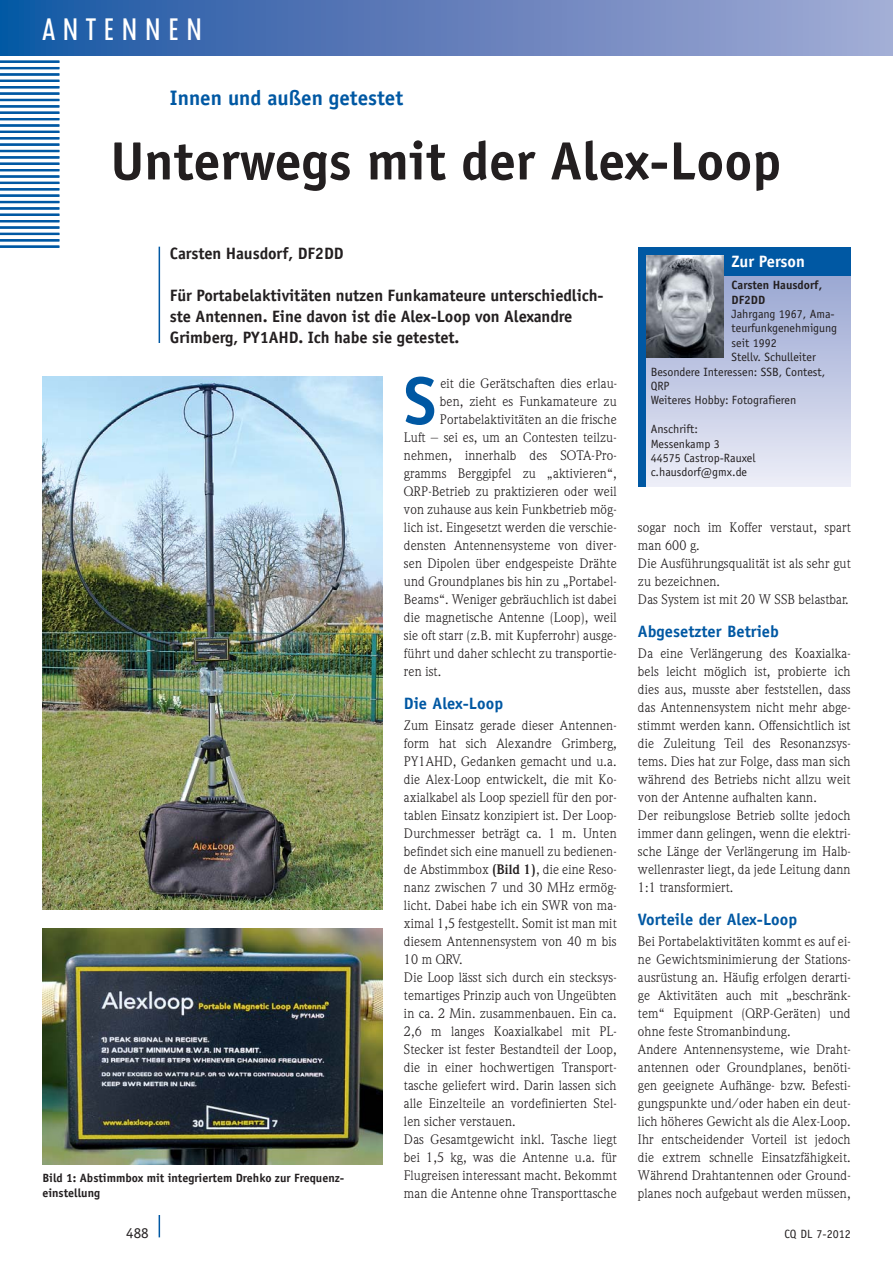
<style>
.page{position:relative;width:893px;height:1263px;background:#fff}
.page>*{position:absolute;margin:0;border:0;box-sizing:border-box;transform-origin:0 0}
.t1{font:700 67.35px "Officina Sans";color:#0058a3}
.t2{font:700 54px "Officina Sans";color:#231f20}
.t3{font:condensed 30px "Limerick";letter-spacing:.26em;color:#fff}
.t4{font:700 21px "Officina Sans";color:#0058a3}
.t5{font:700 16.5px/21px "Officina Sans";letter-spacing:-.005em;color:#231f20}
.t6{font:700 16.5px "Officina Sans";color:#0058a3}
.t7{font:700 16.5px "Officina Sans";color:#fff}
.t8{font:15px "Officina Sans";color:#231f20}
.t9{font:13.5px/18px "Weidemann";letter-spacing:.01em;color:#231f20}
.t10{font:12px/14.4px "Officina Sans";color:#231f20}
.t11{font:700 12px/14.4px "Officina Sans";color:#231f20}
.s1{font-family:"Courier New"}
.s2{font-weight:700}
</style>
<div class="page">
<hr style="left:159px;top:247px;width:1px;height:990px;background:#0058a3">
<svg style="left:0;top:0;width:892px;height:55px;background:#5e7fbb"></svg>
<hr style="left:0;top:61px;width:59px;height:2px;background:#0058a3">
<hr style="left:0;top:67px;width:59px;height:2px;background:#0058a3">
<hr style="left:0;top:73px;width:59px;height:3px;background:#0058a3">
<hr style="left:0;top:80px;width:59px;height:2px;background:#0058a3">
<hr style="left:0;top:86px;width:59px;height:2px;background:#0058a3">
<hr style="left:0;top:92px;width:59px;height:3px;background:#0058a3">
<hr style="left:0;top:99px;width:59px;height:2px;background:#0058a3">
<hr style="left:0;top:105px;width:59px;height:2px;background:#0058a3">
<hr style="left:0;top:112px;width:59px;height:2px;background:#0058a3">
<hr style="left:0;top:118px;width:59px;height:2px;background:#0058a3">
<hr style="left:0;top:124px;width:59px;height:3px;background:#0058a3">
<hr style="left:0;top:131px;width:59px;height:2px;background:#0058a3">
<hr style="left:0;top:137px;width:59px;height:2px;background:#0058a3">
<hr style="left:0;top:144px;width:59px;height:2px;background:#0058a3">
<hr style="left:0;top:150px;width:59px;height:2px;background:#0058a3">
<hr style="left:0;top:156px;width:59px;height:3px;background:#0058a3">
<hr style="left:0;top:163px;width:59px;height:2px;background:#0058a3">
<hr style="left:0;top:169px;width:59px;height:2px;background:#0058a3">
<hr style="left:0;top:175px;width:59px;height:3px;background:#0058a3">
<hr style="left:0;top:182px;width:59px;height:2px;background:#0058a3">
<hr style="left:0;top:188px;width:59px;height:2px;background:#0058a3">
<hr style="left:0;top:195px;width:59px;height:2px;background:#0058a3">
<hr style="left:0;top:201px;width:59px;height:2px;background:#0058a3">
<hr style="left:0;top:207px;width:59px;height:3px;background:#0058a3">
<hr style="left:0;top:214px;width:59px;height:2px;background:#0058a3">
<hr style="left:0;top:220px;width:59px;height:2px;background:#0058a3">
<hr style="left:0;top:226px;width:59px;height:3px;background:#0058a3">
<hr style="left:0;top:233px;width:59px;height:2px;background:#0058a3">
<hr style="left:0;top:239px;width:59px;height:2px;background:#0058a3">
<hr style="left:0;top:246px;width:59px;height:2px;background:#0058a3">
<div style="left:638px;top:247px;width:212px;height:239px;background:#0058a3"></div>
<div style="left:646px;top:276px;width:204px;height:210px;background:linear-gradient(to bottom,#99a7d2,#ebecf7)"></div>
<img style="left:646px;top:255px;width:77px;height:102px">
<div style="left:155px;top:343px;width:8px;height:872px;background:#fff"></div>
<img style="left:42px;top:929px;width:340px;height:236px">
<img style="left:42px;top:377px;width:340px;height:532px">
<h3 class="t3" style="left:42px;top:19px;width:161px">ANTENNEN</h3>
<h3 class="t4" style="left:170px;top:89px;width:235px">Innen und außen getestet</h3>
<h2 class="t2" style="left:110px;top:140px;width:672px">Unterwegs mit der Alex-Loop</h2>
<p class="t5" style="left:170px;top:244px;width:175px">Carsten Hausdorf, DF2DD</p>
<p class="t5" style="left:170px;top:286px;width:435px">Für Portabelaktivitäten nutzen Funkamateure unterschiedlich&shy;ste Antennen. Eine davon ist die Alex-Loop von Alexandre<br>Grimberg, PY1AHD. Ich habe sie getestet.</p>
<p class="t11" style="left:42px;top:1172px;width:303px">Bild 1: Abstimmbox mit integriertem Drehko zur Frequenz&shy;einstellung</p>
<h1 class="t1" style="left:404px;top:375px;width:34px">S</h1>
<p class="t9" style="left:440px;top:375px;width:178px">eit die Gerätschaften dies erlau-</p>
<p class="t9" style="left:440px;top:393px;width:178px">ben, zieht es Funkamateure zu</p>
<p class="t9" style="left:440px;top:411px;width:178px">Portabelaktivitäten an die frische</p>
<p class="t9" style="left:404px;top:429px;width:214px">Luft <span class="s1">―</span> sei es, um an Contesten teilzu-</p>
<p class="t9" style="left:404px;top:447px;width:214px">nehmen, innerhalb des SOTA-Pro-</p>
<p class="t9" style="left:404px;top:465px;width:214px">gramms Berggipfel zu „aktivieren“,</p>
<p class="t9" style="left:404px;top:483px;width:214px">QRP-Betrieb zu praktizieren oder weil</p>
<p class="t9" style="left:404px;top:501px;width:214px">von zuhause aus kein Funkbetrieb mög-</p>
<p class="t9" style="left:404px;top:519px;width:214px">lich ist. Eingesetzt werden die verschie-</p>
<p class="t9" style="left:404px;top:537px;width:214px">densten Antennensysteme von diver-</p>
<p class="t9" style="left:404px;top:555px;width:214px">sen Dipolen über endgespeiste Drähte</p>
<p class="t9" style="left:404px;top:573px;width:214px">und Groundplanes bis hin zu „Portabel-</p>
<p class="t9" style="left:404px;top:591px;width:214px">Beams“. Weniger gebräuchlich ist dabei</p>
<p class="t9" style="left:404px;top:609px;width:214px">die magnetische Antenne (Loop), weil</p>
<p class="t9" style="left:404px;top:627px;width:214px">sie oft starr (z.B. mit Kupferrohr) ausge-</p>
<p class="t9" style="left:404px;top:645px;width:214px">führt und daher schlecht zu transportie-</p>
<p class="t9" style="left:404px;top:663px;width:39px">ren ist.</p>
<p class="t6" style="left:404px;top:697px;width:101px">Die Alex-Loop</p>
<p class="t9" style="left:404px;top:717px;width:214px">Zum Einsatz gerade dieser Antennen&shy;form hat sich Alexandre Grimberg, PY1AHD, Gedanken gemacht und u.a. die Alex-Loop entwickelt, die mit Ko&shy;axialkabel als Loop speziell für den por&shy;tablen Einsatz konzipiert ist. Der Loop-Durchmesser beträgt ca. 1 m. Unten befindet sich eine manuell zu bedienen&shy;de Abstimmbox <span class="s2">(Bild 1)</span>, die eine Reso&shy;nanz zwischen 7 und 30 MHz ermög&shy;licht. Dabei habe ich ein SWR von ma&shy;ximal 1,5 festgestellt. Somit ist man mit diesem Antennensystem von 40 m bis 10 m QRV.<br>Die Loop lässt sich durch ein stecksys - temartiges Prinzip auch von Ungeübten in ca. 2 Min. zusammenbauen. Ein ca.<br>2,6 m langes Koaxialkabel mit PL-Stecker ist fester Bestandteil der Loop, die in einer hochwertigen Transport - tasche geliefert wird. Darin lassen sich alle Einzelteile an vordefinierten Stel&shy;len sicher verstauen.<br>Das Gesamtgewicht inkl. Tasche liegt bei 1,5 kg, was die Antenne u.a. für Flugreisen interessant macht. Bekommt man die Antenne ohne Transporttasche</p>
<p class="t7" style="left:731px;top:255px;width:75px">Zur Person</p>
<p class="t11" style="left:731px;top:279px;width:92px">Carsten Hausdorf,<br>DF2DD</p>
<p class="t10" style="left:731px;top:308px;width:105px">Jahrgang 1967, Ama-</p>
<p class="t10" style="left:731px;top:322px;width:107px">teurfunkgenehmigung</p>
<p class="t10" style="left:731px;top:336px;width:47px">seit 1992</p>
<p class="t10" style="left:731px;top:351px;width:86px">Stellv. Schulleiter</p>
<p class="t10" style="left:650px;top:365px;width:176px">Besondere Interessen: SSB, Contest,</p>
<p class="t10" style="left:650px;top:380px;width:20px">QRP</p>
<p class="t10" style="left:650px;top:394px;width:147px">Weiteres Hobby: Fotografieren</p>
<p class="t10" style="left:650px;top:423px;width:106px">Anschrift:<br>Messenkamp 3<br>44575 Castrop-Rauxel c.hausdorf@gmx.de</p>
<p class="t9" style="left:638px;top:519px;width:214px">sogar noch im Koffer verstaut, spart man 600 g.<br>Die Ausführungsqualität ist als sehr gut zu bezeichnen.<br>Das System ist mit 20 W SSB belastbar.</p>
<p class="t6" style="left:638px;top:625px;width:143px">Abgesetzter Betrieb</p>
<p class="t9" style="left:638px;top:645px;width:214px">Da eine Verlängerung des Koaxialka&shy;bels leicht möglich ist, probierte ich dies aus, musste aber feststellen, dass das Antennensystem nicht mehr abge&shy;stimmt werden kann. Offensichtlich ist die Zuleitung Teil des Resonanzsys - tems. Dies hat zur Folge, dass man sich während des Betriebs nicht allzu weit von der Antenne aufhalten kann.<br>Der reibungslose Betrieb sollte jedoch immer dann gelingen, wenn die elektri&shy;sche Länge der Verlängerung im Halb&shy;wellenraster liegt, da jede Leitung dann 1:1 transformiert.</p>
<p class="t6" style="left:638px;top:913px;width:161px">Vorteile der Alex-Loop</p>
<p class="t9" style="left:638px;top:933px;width:214px">Bei Portabelaktivitäten kommt es auf ei&shy;ne Gewichtsminimierung der Stations&shy;ausrüstung an. Häufig erfolgen derarti&shy;ge Aktivitäten auch mit „beschränk&shy;tem“ Equipment (QRP-Geräten) und ohne feste Stromanbindung.<br>Andere Antennensysteme, wie Draht - antennen oder Groundplanes, benöti&shy;gen geeignete Aufhänge- bzw. Befesti&shy;gungspunkte und/oder haben ein deut&shy;lich höheres Gewicht als die Alex-Loop.<br>Ihr entscheidender Vorteil ist jedoch die extrem schnelle Einsatzfähigkeit.<br>Während Drahtantennen oder Ground&shy;planes noch aufgebaut werden müssen,</p>
<p class="t8" style="left:126px;top:1227px;width:24px">488</p>
<p class="t10" style="left:784px;top:1227px;width:68px">CQ DL 7-2012</p>
</div>
